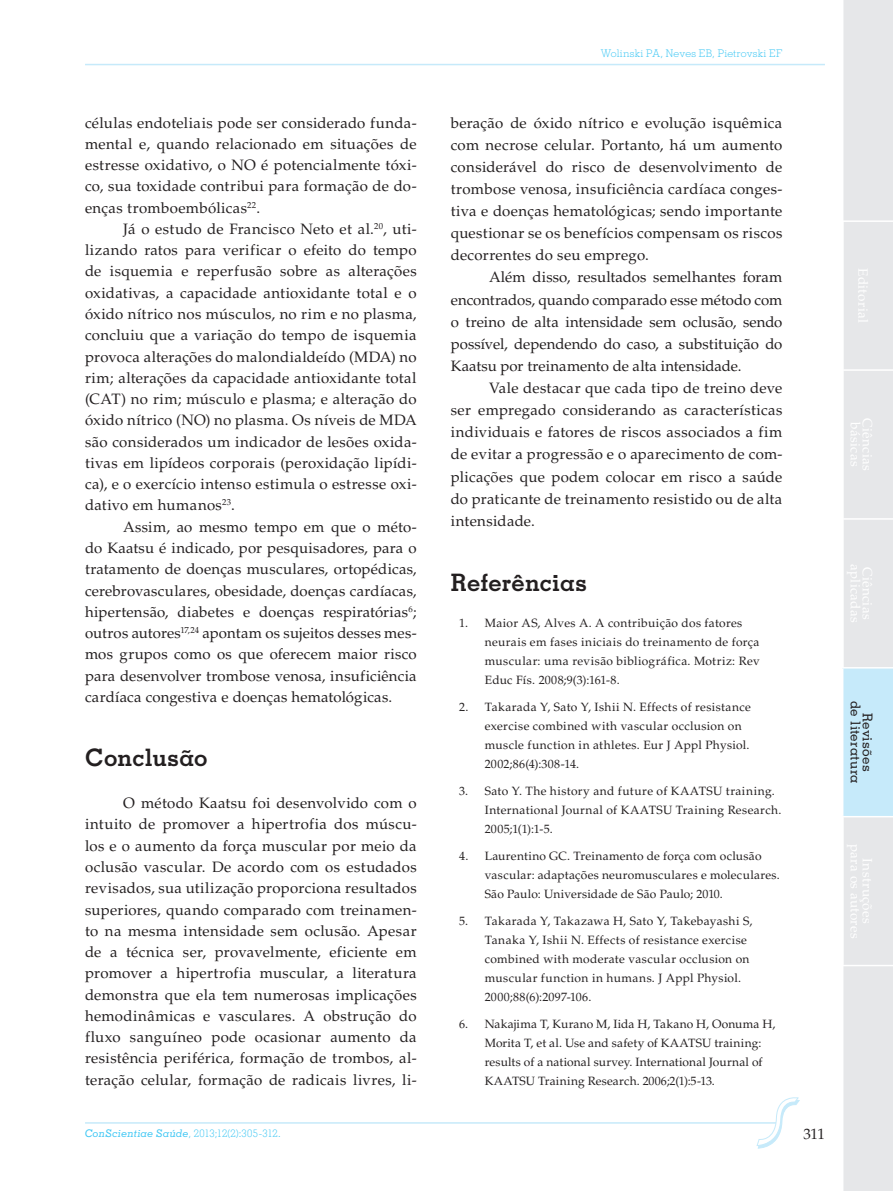
<style>
.page{position:relative;width:893px;height:1191px;background:#fff}
.page>*{position:absolute;margin:0;border:0;box-sizing:border-box;transform-origin:0 0}
.CS_Subtitulo{font:700 24px "Memphis LT Std";letter-spacing:.005em;color:#231f20}
.CS_Normal{font:15px/21.3px "Palatino LT Std";letter-spacing:.02em;color:#231f20;text-align:justify}
.t1{font:500 13.5px/12px "Memphis LT Std";letter-spacing:.015em;color:#231f20;text-align:center}
.t2{font:13.5px "Palatino LT Std";letter-spacing:.03em;color:#fff}
.CS_Referencias{font:12px/18.9px "Palatino LT Std";letter-spacing:.025em;color:#231f20}
.t3{font:300 10.5px "Memphis LT Std";letter-spacing:-.015em;color:#40c7f4}
.t4{font:300 10.5px "Memphis LT Std";letter-spacing:.025em;color:#40c7f4}
.s1{font-weight:500;font-style:italic}
</style>
<div class="page">
<hr style="left:85px;top:64px;width:740px;height:1px;background:#c6eafa">
<hr style="left:85px;top:1122px;width:693px;height:1px;background:#c6eafa">
<svg style="left:757px;top:1097px;width:42px;height:51px"></svg>
<div style="left:843px;top:0;width:50px;height:1191px;background:#e6e7e9"></div>
<div style="left:843px;top:668px;width:50px;height:148px;background:#c6eafa"></div>
<hr style="left:842px;top:220px;width:51px;height:2px;background:#fff">
<hr style="left:842px;top:369px;width:51px;height:2px;background:#fff">
<hr style="left:842px;top:518px;width:51px;height:1px;background:#fff">
<hr style="left:842px;top:667px;width:51px;height:1px;background:#fff">
<hr style="left:842px;top:816px;width:51px;height:1px;background:#fff">
<hr style="left:842px;top:964px;width:51px;height:2px;background:#fff">
<p class="CS_Normal" style="left:85px;top:112px;width:333px">células endoteliais pode ser considerado funda&shy;mental e, quando relacionado em situações de estresse oxidativo, o NO é potencialmente tóxi&shy;co, sua toxidade contribui para formação de do&shy;enças tromboembólicas<sup>22</sup>.</p>
<p class="CS_Normal" style="left:85px;top:218px;width:333px;text-indent:38px">Já o estudo de Francisco Neto et al.<sup>20</sup>, uti&shy;lizando ratos para verificar o efeito do tempo de isquemia e reperfusão sobre as alterações oxidativas, a capacidade antioxidante total e o óxido nítrico nos músculos, no rim e no plasma, concluiu que a variação do tempo de isquemia provoca alterações do malondialdeído (MDA) no rim; alterações da capacidade antioxidante total (CAT) no rim; músculo e plasma; e alteração do óxido nítrico (NO) no plasma. Os níveis de MDA são considerados um indicador de lesões oxida&shy;tivas em lipídeos corporais (peroxidação lipídi&shy;ca), e o exercício intenso estimula o estresse oxi&shy;dativo em humanos<sup>23</sup>.</p>
<p class="CS_Normal" style="left:85px;top:516px;width:333px;text-indent:38px">Assim, ao mesmo tempo em que o méto&shy;do Kaatsu é indicado, por pesquisadores, para o tratamento de doenças musculares, ortopédicas, cerebrovasculares, obesidade, doenças cardíacas, hipertensão, diabetes e doenças respiratórias<sup>6</sup>; outros autores<sup>17,24</sup> apontam os sujeitos desses mes&shy;mos grupos como os que oferecem maior risco para desenvolver trombose venosa, insuficiência cardíaca congestiva e doenças hematológicas.</p>
<p class="CS_Subtitulo" style="left:85px;top:742px;width:124px">Conclusão</p>
<p class="CS_Normal" style="left:85px;top:792px;width:333px;text-indent:38px">O método Kaatsu foi desenvolvido com o intuito de promover a hipertrofia dos múscu&shy;los e o aumento da força muscular por meio da oclusão vascular. De acordo com os estudados revisados, sua utilização proporciona resultados superiores, quando comparado com treinamen&shy;to na mesma intensidade sem oclusão. Apesar de a técnica ser, provavelmente, eficiente em promover a hipertrofia muscular, a literatura demonstra que ela tem numerosas implicações hemodinâmicas e vasculares. A obstrução do fluxo sanguíneo pode ocasionar aumento da resistência periférica, formação de trombos, al&shy;teração celular, formação de radicais livres, li-</p>
<p class="t4" style="left:601px;top:47px;width:183px">Wolinski PA, Neves EB, Pietrovski EF</p>
<p class="CS_Normal" style="left:451px;top:112px;width:333px;line-height:22px">beração de óxido nítrico e evolução isquêmica com necrose celular. Portanto, há um aumento considerável do risco de desenvolvimento de trombose venosa, insuficiência cardíaca conges&shy;tiva e doenças hematológicas; sendo importante questionar se os benefícios compensam os riscos decorrentes do seu emprego.</p>
<p class="CS_Normal" style="left:451px;top:266px;width:333px;line-height:22px;text-indent:38px">Além disso, resultados semelhantes foram encontrados, quando comparado esse método com o treino de alta intensidade sem oclusão, sendo possível, dependendo do caso, a substituição do Kaatsu por treinamento de alta intensidade.</p>
<p class="CS_Normal" style="left:451px;top:377px;width:333px;line-height:22px;text-indent:38px">Vale destacar que cada tipo de treino deve ser empregado considerando as características individuais e fatores de riscos associados a fim de evitar a progressão e o aparecimento de com&shy;plicações que podem colocar em risco a saúde do praticante de treinamento resistido ou de alta intensidade.</p>
<p class="CS_Subtitulo" style="left:451px;top:567px;width:138px">Referências</p>
<p class="CS_Referencias" style="left:485px;top:614px;width:277px;text-indent:-26px">1. Maior AS, Alves A. A contribuição dos fatores neurais em fases iniciais do treinamento de força muscular: uma revisão bibliográfica. Motriz: Rev Educ Fís. 2008;9(3):161-8.</p>
<p class="CS_Referencias" style="left:485px;top:698px;width:268px;text-indent:-26px">2. Takarada Y, Sato Y, Ishii N. Effects of resistance exercise combined with vascular occlusion on muscle function in athletes. Eur J Appl Physiol.<br>2002;86(4):308-14.</p>
<p class="CS_Referencias" style="left:485px;top:781px;width:298px;text-indent:-26px">3. Sato Y. The history and future of KAATSU training.<br>International Journal of KAATSU Training Research.<br>2005;1(1):1-5.</p>
<p class="CS_Referencias" style="left:485px;top:847px;width:296px;text-indent:-26px">4. Laurentino GC. Treinamento de força com oclusão vascular: adaptações neuromusculares e moleculares.<br>São Paulo: Universidade de São Paulo; 2010.</p>
<p class="CS_Referencias" style="left:485px;top:912px;width:269px;text-indent:-26px">5. Takarada Y, Takazawa H, Sato Y, Takebayashi S, Tanaka Y, Ishii N. Effects of resistance exercise combined with moderate vascular occlusion on muscular function in humans. J Appl Physiol.<br>2000;88(6):2097-106.</p>
<p class="CS_Referencias" style="left:485px;top:1014px;width:292px;text-indent:-26px">6. Nakajima T, Kurano M, Iida H, Takano H, Oonuma H, Morita T, et al. Use and safety of KAATSU training: results of a national survey. International Journal of KAATSU Training Research. 2006;2(1):5-13.</p>
<p class="t3" style="left:85px;top:1127px;width:197px"><span class="s1">ConScientiae Saúde</span>, 2013;12(2):305-312.</p>
<p class="CS_Normal" style="left:803px;top:1123px;width:23px">311</p>
<p class="t2" style="left:863px;top:422px;width:46px;rotate:90deg">básicas</p>
<p class="t2" style="left:875px;top:567px;width:54px;rotate:90deg">Ciências</p>
<p class="t1" style="left:874px;top:701px;width:84px;rotate:90deg">Revisões<br>de literatura</p>
</div>
